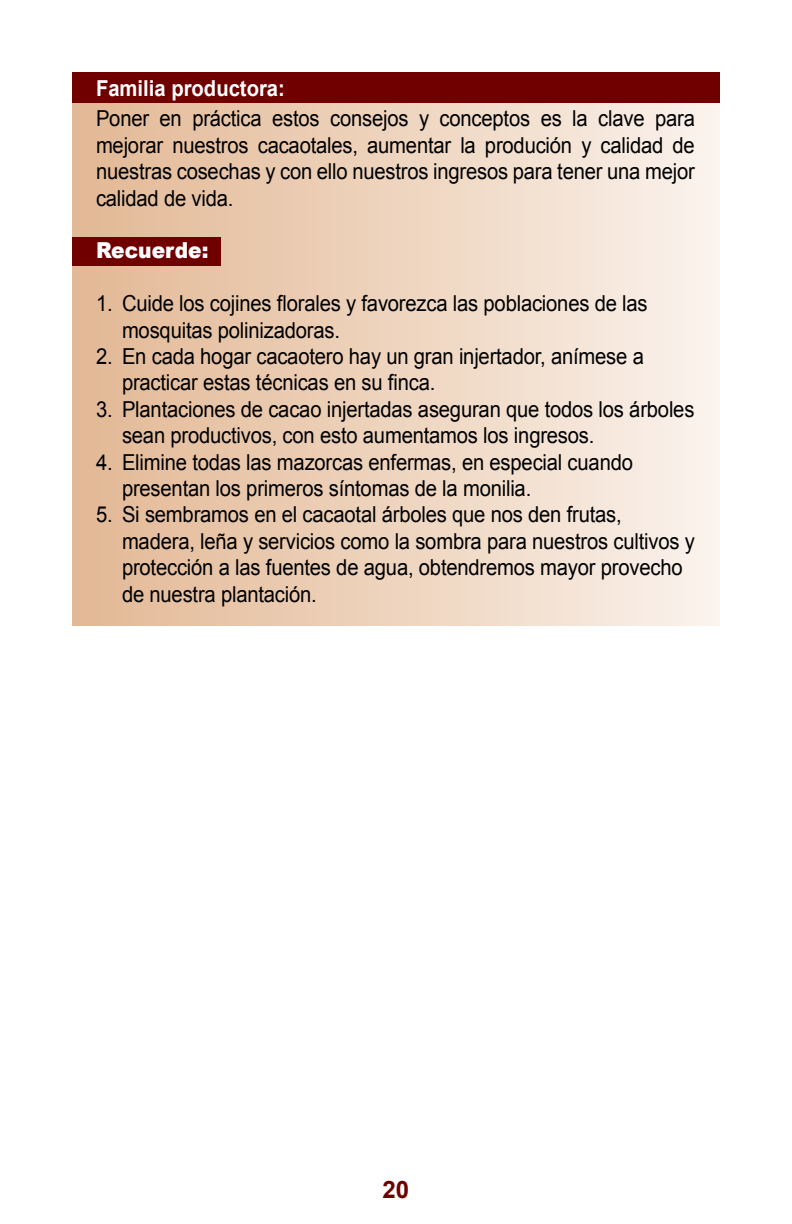
<style>
.page{position:relative;width:792px;height:1224px;background:#fff}
.page>*{position:absolute;margin:0;border:0;box-sizing:border-box;transform-origin:0 0}
.t1{font:700 24px "Arial";color:#700000}
.t2{font:22px/26.4px "Arial";letter-spacing:-.01em;color:#000;scale:.92 1}
.t3{font:700 22px "Arial";color:#fff;scale:.92 1}
.t4{font:900 22px "Arial";color:#fff;scale:.92 1}
</style>
<div class="page">
<div style="left:72px;top:102px;width:648px;height:524px;background:linear-gradient(to right,#e2b793,#faf2ec)"></div>
<div style="left:72px;top:72px;width:648px;height:30px;background:#700000"></div>
<div style="left:72px;top:238px;width:149px;height:28px;background:#700000"></div>
<p class="t3" style="left:96px;top:74px;width:207px">Familia productora:</p>
<p class="t2" style="left:96px;top:106px;width:653px;text-align:justify">Poner en práctica estos consejos y conceptos es la clave para mejorar nuestros cacaotales, aumentar la produción y calidad de nuestras cosechas y con ello nuestros ingresos para tener una mejor calidad de vida.</p>
<p class="t4" style="left:96px;top:238px;width:124px">Recuerde:</p>
<p class="t2" style="left:122px;top:291px;width:573px;text-indent:-26px">1. Cuide los cojines florales y favorezca las poblaciones de las mosquitas polinizadoras.</p>
<p class="t2" style="left:122px;top:343px;width:569px;text-indent:-26px">2. En cada hogar cacaotero hay un gran injertador, anímese a practicar estas técnicas en su finca.</p>
<p class="t2" style="left:122px;top:396px;width:624px;text-indent:-26px">3. Plantaciones de cacao injertadas aseguran que todos los árboles sean productivos, con esto aumentamos los ingresos.</p>
<p class="t2" style="left:122px;top:449px;width:557px;text-indent:-26px">4. Elimine todas las mazorcas enfermas, en especial cuando presentan los primeros síntomas de la monilia.</p>
<p class="t2" style="left:122px;top:502px;width:624px;text-indent:-26px">5. Si sembramos en el cacaotal árboles que nos den frutas, madera, leña y servicios como la sombra para nuestros cultivos y protección a las fuentes de agua, obtendremos mayor provecho de nuestra plantación.</p>
<p class="t1" style="left:383px;top:1174px;width:28px">20</p>
</div>
